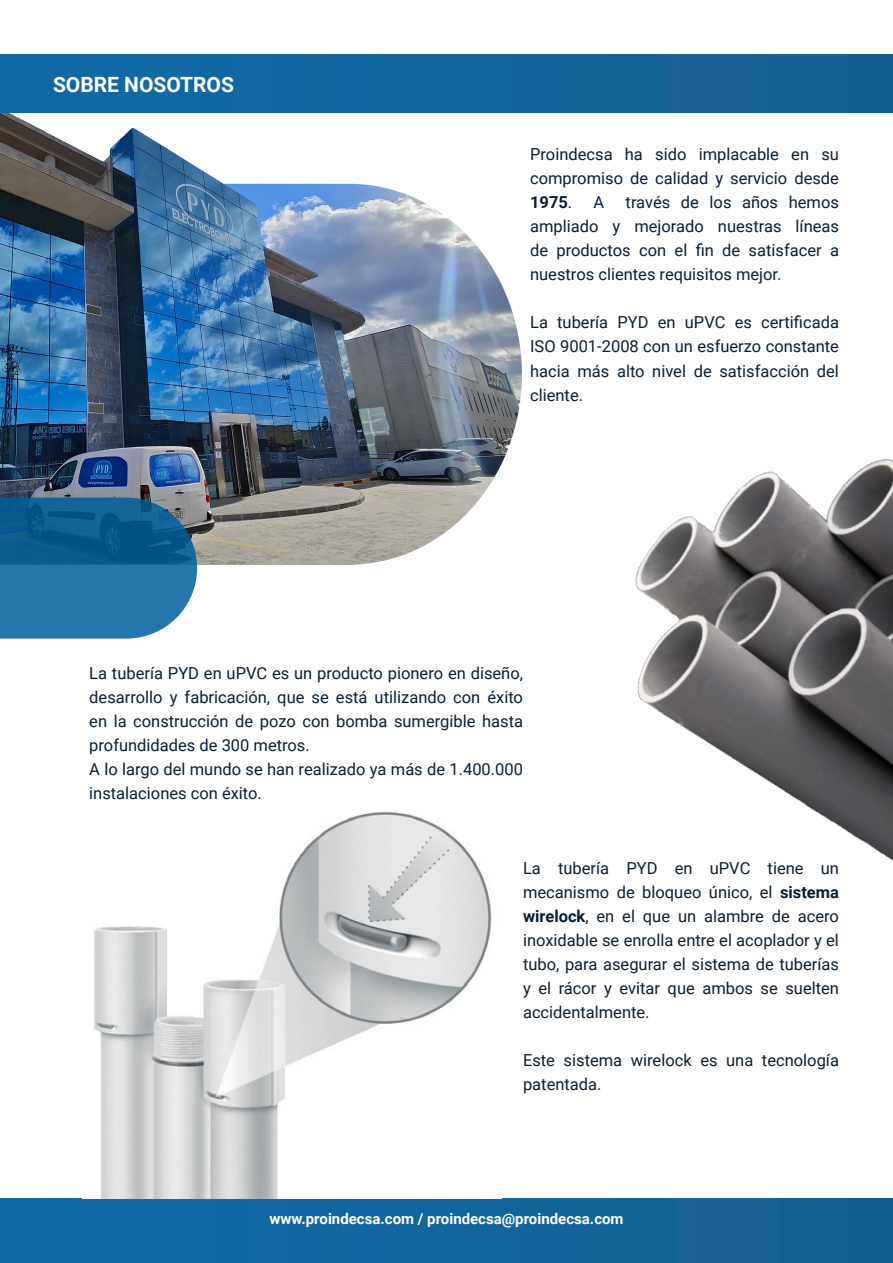
<style>
.page{position:relative;width:893px;height:1263px;background:#fff}
.page>*{position:absolute;margin:0;border:0;box-sizing:border-box;transform-origin:0 0}
.t1{font:700 21px "Roboto";color:#fff}
.t2{font:16.5px/24px "Roboto";color:#0a1e31;text-align:justify}
.t3{font:700 15px "Roboto";color:#fff}
.s1{font-weight:700}
.s2{color:#231f20}
</style>
<div class="page">
<div style="left:0;top:1199px;width:893px;height:64px;background:#11669e"></div>
<img style="left:0;top:113px;width:766px;height:1086px">
<svg style="left:0;top:497px;width:197px;height:142px;background:#2770a0"></svg>
<img style="left:566px;top:396px;width:327px;height:559px">
<img style="left:82px;top:811px;width:420px;height:387px">
<div style="left:0;top:54px;width:893px;height:59px;background:#11659e"></div>
<p class="t1" style="left:53px;top:70px;width:182px">SOBRE NOSOTROS</p>
<p class="t2" style="left:530px;top:142px;width:310px">Proindecsa ha sido implacable en su compromiso de calidad y servicio desde <span class="s1">1975</span>.</p>
<p class="t2" style="left:530px;top:190px;width:310px;text-indent:95px">través de los años hemos ampliado y mejorado nuestras líneas de productos con el fin de satisfacer a nuestros clientes requisitos mejor.</p>
<p class="t2" style="left:530px;top:310px;width:310px">La tubería PYD en uPVC es certificada ISO 9001-2008 con un esfuerzo constante hacia más alto nivel de satisfacción del cliente<span class="s2">.</span></p>
<p class="t2" style="left:594px;top:190px;width:12px">A</p>
<p class="t2" style="left:89px;top:660px;width:435px">La tubería PYD en uPVC es un producto pionero en diseño, desarrollo y fabricación, que se está utilizando con éxito en la construcción de pozo con bomba sumergible hasta profundidades de 300 metros.</p>
<p class="t2" style="left:89px;top:756px;width:435px">A lo largo del mundo se han realizado ya más de 1.400.000 instalaciones con éxito.</p>
<p class="t2" style="left:523px;top:855px;width:317px">La tubería PYD en uPVC tiene un mecanismo de bloqueo único, el <span class="s1">sistema wirelock</span>, en el que un alambre de acero inoxidable se enrolla entre el acoplador y el tubo, para asegurar el sistema de tuberías y el rácor y evitar que ambos se suelten accidentalmente.</p>
<p class="t2" style="left:523px;top:1047px;width:317px">Este sistema wirelock es una tecnología patentada.</p>
<p class="t3" style="left:269px;top:1208px;width:356px">www.proindecsa.com / proindecsa@proindecsa.com</p>
</div>
